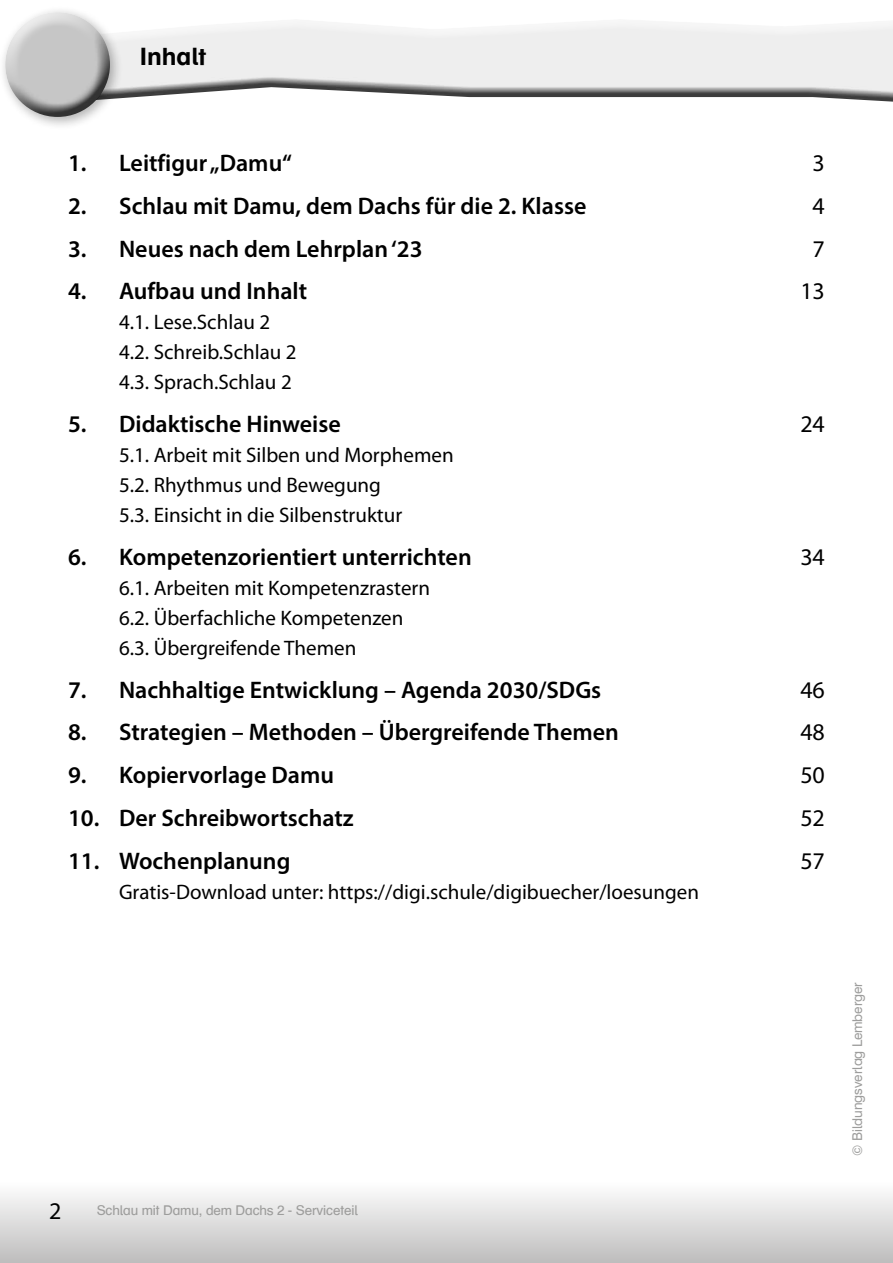
<style>
.page{position:relative;width:893px;height:1263px;background:#fff}
.page>*{position:absolute;margin:0;border:0;box-sizing:border-box;transform-origin:0 0}
.t1{font:600 24px "Myriad Pro";color:#000}
.t2{font:24px "Myriad Pro";color:#000}
.t3{font:24px "Schulbuch Nord OE Bold";color:#000}
.t4{font:21px/30px "Myriad Pro";color:#000}
.t5{font:13.5px "Schulbuch Nord OE Roman";letter-spacing:-.01em;color:#9d9d9c}
.t6{font:13.5px "Schu Druck 1";letter-spacing:-.01em;color:#9d9d9c}
</style>
<div class="page">
<div style="left:58px;top:17px;width:835px;height:82px;background:#f4f4f4"></div>
<div style="left:58px;top:40px;width:835px;height:63px;background:#000;opacity:.75"></div>
<div style="left:0;top:6px;width:123px;height:124px;background:#000;opacity:.3"></div>
<div style="left:0;top:10px;width:111px;height:88px;background:#fff;opacity:.75"></div>
<div style="left:2px;top:28px;width:109px;height:90px;background:#000;opacity:.75"></div>
<div style="left:0;top:1182px;width:893px;height:81px;background:linear-gradient(to bottom,#fefefe,#bebdbd)"></div>
<p class="t3" style="left:140px;top:41px;width:68px">Inhalt</p>
<p class="t1" style="left:68px;top:148px;width:226px">1. Leitfigur „Damu“</p>
<p class="t2" style="left:813px;top:148px;width:14px">3</p>
<p class="t1" style="left:68px;top:190px;width:520px">2. Schlau mit Damu, dem Dachs für die 2. Klasse</p>
<p class="t2" style="left:813px;top:191px;width:14px">4</p>
<p class="t1" style="left:68px;top:233px;width:356px">3. Neues nach dem Lehrplan ‘23</p>
<p class="t2" style="left:813px;top:234px;width:14px">7</p>
<p class="t1" style="left:68px;top:276px;width:241px">4. Aufbau und Inhalt</p>
<p class="t2" style="left:800px;top:277px;width:26px">13</p>
<p class="t4" style="left:119px;top:307px;width:179px">4.1. Lese.Schlau 2<br>4.2. Schreib.Schlau 2<br>4.3. Sprach.Schlau 2</p>
<p class="t1" style="left:68px;top:409px;width:274px">5. Didaktische Hinweise</p>
<p class="t2" style="left:800px;top:409px;width:26px">24</p>
<p class="t4" style="left:119px;top:440px;width:336px">5.1. Arbeit mit Silben und Morphemen<br>5.2. Rhythmus und Bewegung<br>5.3. Einsicht in die Silbenstruktur</p>
<p class="t1" style="left:68px;top:542px;width:405px">6. Kompetenzorientiert unterrichten</p>
<p class="t2" style="left:800px;top:542px;width:26px">34</p>
<p class="t4" style="left:119px;top:572px;width:313px">6.1. Arbeiten mit Kompetenzrastern<br>6.2. Überfachliche Kompetenzen<br>6.3. Übergreifende Themen</p>
<p class="t1" style="left:68px;top:674px;width:535px">7. Nachhaltige Entwicklung – Agenda 2030/SDGs</p>
<p class="t2" style="left:800px;top:675px;width:26px">46</p>
<p class="t1" style="left:68px;top:717px;width:552px">8. Strategien – Methoden – Übergreifende Themen</p>
<p class="t2" style="left:800px;top:718px;width:26px">48</p>
<p class="t1" style="left:68px;top:760px;width:267px">9. Kopiervorlage Damu</p>
<p class="t2" style="left:800px;top:760px;width:26px">50</p>
<p class="t1" style="left:68px;top:803px;width:287px">10. Der Schreibwortschatz</p>
<p class="t2" style="left:800px;top:803px;width:26px">52</p>
<p class="t1" style="left:68px;top:845px;width:224px">11. Wochenplanung</p>
<p class="t2" style="left:800px;top:846px;width:26px">57</p>
<p class="t4" style="left:119px;top:876px;width:581px">Gratis-Download unter: https://digi.schule/digibuecher/loesungen</p>
<p class="t2" style="left:49px;top:1196px;width:14px">2</p>
<p class="t5" style="left:97px;top:1201px;width:263px">Schlau mit Damu, dem Dachs 2 - Serviceteil</p>
<p class="t6" style="left:849px;top:1155px;width:175px;rotate:-90deg">© Bildungsverlag Lemberger</p>
</div>
